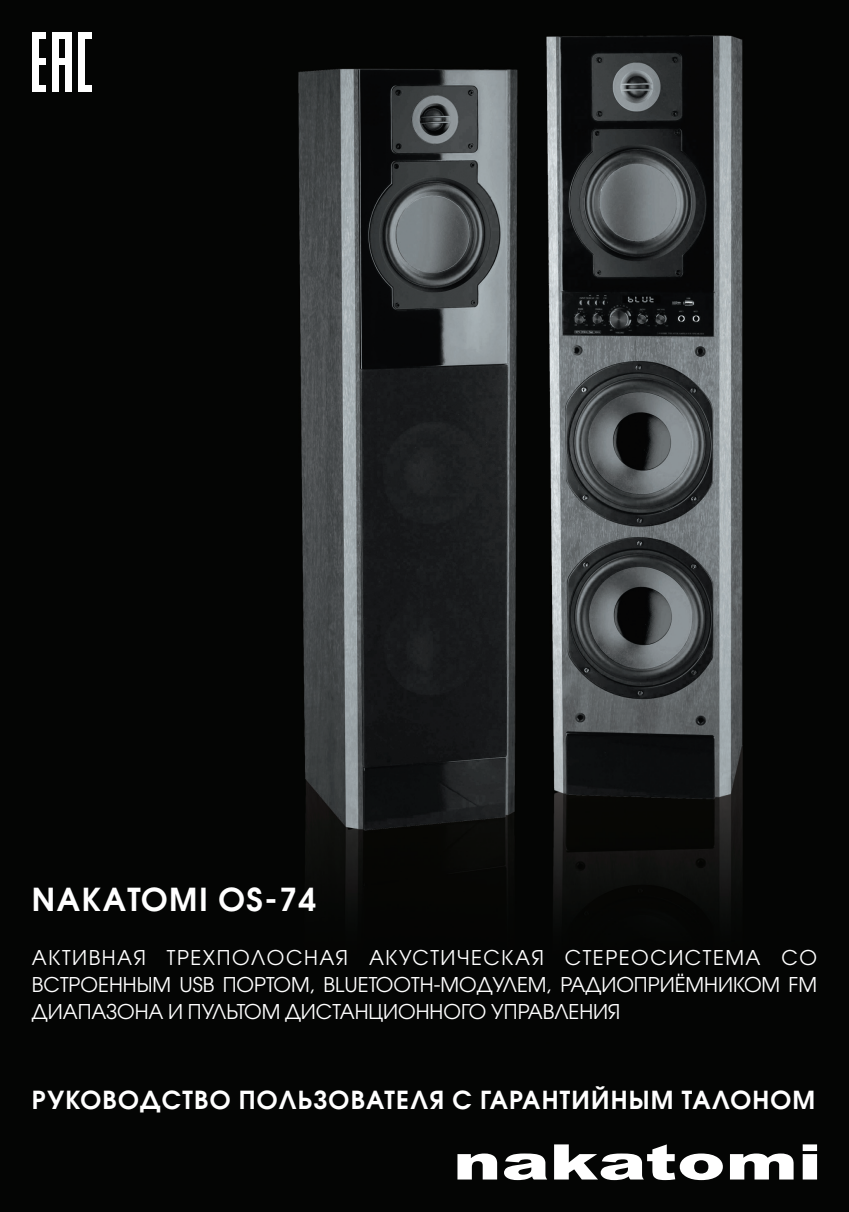
<style>
.page{position:relative;width:849px;height:1212px;background:#fff}
.page>*{position:absolute;margin:0;border:0;box-sizing:border-box;transform-origin:0 0}
.t1{font:600 31.5px "Avant Garde Gothic C";letter-spacing:.05em;color:#fff}
.t2{font:600 24.75px "Avant Garde Gothic C";letter-spacing:.05em;color:#fff}
.t3{font:20.25px/27px "Avant Garde Gothic C";color:#fff;text-align:justify}
</style>
<div class="page">
<div style="left:0;top:0;width:848px;height:1212px;background:#040504"></div>
<img style="left:298px;top:35px;width:445px;height:876px">
<div style="left:32px;top:32px;width:7px;height:60px;background:#fff"></div>
<div style="left:32px;top:58px;width:13px;height:7px;background:#fff"></div>
<div style="left:32px;top:85px;width:13px;height:7px;background:#fff"></div>
<div style="left:32px;top:32px;width:13px;height:7px;background:#fff"></div>
<div style="left:52px;top:32px;width:6px;height:60px;background:#fff"></div>
<div style="left:58px;top:58px;width:14px;height:7px;background:#fff"></div>
<div style="left:58px;top:32px;width:14px;height:7px;background:#fff"></div>
<div style="left:65px;top:32px;width:7px;height:60px;background:#fff"></div>
<div style="left:78px;top:32px;width:7px;height:60px;background:#fff"></div>
<div style="left:78px;top:85px;width:14px;height:7px;background:#fff"></div>
<div style="left:78px;top:32px;width:14px;height:7px;background:#fff"></div>
<svg style="left:457px;top:1144px;width:359px;height:36px"></svg>
<p class="t1" style="left:32px;top:880px;width:286px">NAKATOMI OS-74</p>
<p class="t3" style="left:32px;top:944px;width:786px">АКТИВНАЯ ТРЕХПОЛОСНАЯ АКУСТИЧЕСКАЯ СТЕРЕОСИСТЕМА СО ВСТРОЕННЫМ USB ПОРТОМ, BLUETOOTH-МОДУЛЕМ, РАДИОПРИЁМНИКОМ FM ДИАПАЗОНА И ПУЛЬТОМ ДИСТАНЦИОННОГО УПРАВЛЕНИЯ</p>
<p class="t2" style="left:32px;top:1084px;width:784px">РУКОВОДСТВО ПОЛЬЗОВАТЕЛЯ С ГАРАНТИЙНЫМ ТАЛОНОМ</p>
</div>
